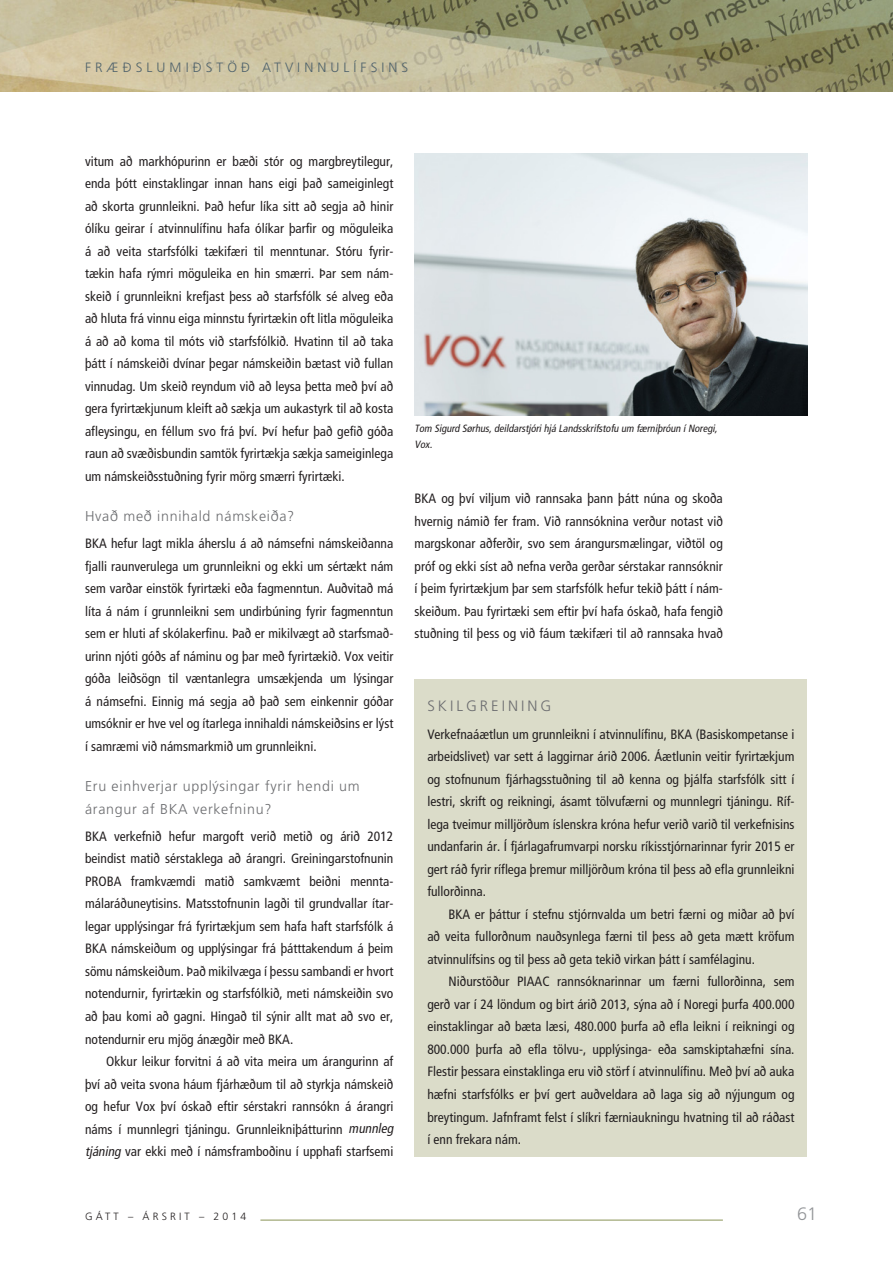
<style>
.page{position:relative;width:893px;height:1263px;background:#fff}
.page>*{position:absolute;margin:0;border:0;box-sizing:border-box;transform-origin:0 0}
.t1{font:300 18px "Frutiger LT Std";color:#939598}
.t2{font:300 15px "Frutiger";color:#6c6d70}
.t3{font:300 14.25px/22.5px "Frutiger";letter-spacing:.05em;color:#6c6d70}
.t4{font:condensed 13.5px/22.5px "Frutiger";color:#231f20;text-align:justify}
.t5{font:300 13.5px "Frutiger LT Std";letter-spacing:.3em;color:#50636c}
.t6{font:italic condensed 10.5px/16.5px "Frutiger";color:#231f20}
.t7{font:300 10.5px "Frutiger LT Std";letter-spacing:.3em;color:#231f20}
.s1{font-style:italic}
</style>
<div class="page">
<hr style="left:260px;top:1220px;width:463px;height:1px;background:#899356">
<img style="left:0;top:0;width:893px;height:92px">
<div style="left:415px;top:679px;width:392px;height:478px;background:#dbdcc9"></div>
<img style="left:415px;top:153px;width:393px;height:262px">
<p class="t5" style="left:85px;top:60px;width:323px">FR ÆÐS LUMI ÐST ÖÐ ATVI NNULÍFSI NS</p>
<p class="t4" style="left:85px;top:150px;width:310px">vitum að markhópurinn er bæði stór og margbreytilegur, enda þótt einstaklingar innan hans eigi það sameiginlegt að skorta grunnleikni. Það hefur líka sitt að segja að hinir ólíku geirar í atvinnulífinu hafa ólíkar þarfir og möguleika á að veita starfsfólki tækifæri til menntunar. Stóru fyrir&shy;tækin hafa rýmri möguleika en hin smærri. Þar sem nám&shy;skeið í grunnleikni krefjast þess að starfsfólk sé alveg eða að hluta frá vinnu eiga minnstu fyrirtækin oft litla möguleika á að að koma til móts við starfsfólkið. Hvatinn til að taka þátt í námskeiði dvínar þegar námskeiðin bætast við fullan vinnudag. Um skeið reyndum við að leysa þetta með því að gera fyrirtækjunum kleift að sækja um aukastyrk til að kosta afleysingu, en féllum svo frá því. Því hefur það gefið góða raun að svæðisbundin samtök fyrirtækja sækja sameiginlega um námskeiðsstuðning fyrir mörg smærri fyrirtæki.</p>
<p class="t3" style="left:85px;top:505px;width:211px">Hvað með innihald námskeiða?</p>
<p class="t4" style="left:85px;top:532px;width:310px">BKA hefur lagt mikla áherslu á að námsefni námskeiðanna fjalli raunverulega um grunnleikni og ekki um sértækt nám sem varðar einstök fyrirtæki eða fagmenntun. Auðvitað má líta á nám í grunnleikni sem undirbúning fyrir fagmenntun sem er hluti af skólakerfinu. Það er mikilvægt að starfsmað&shy;urinn njóti góðs af náminu og þar með fyrirtækið. Vox veitir góða leiðsögn til væntanlegra umsækjenda um lýsingar á námsefni. Einnig má segja að það sem einkennir góðar umsóknir er hve vel og ítarlega innihaldi námskeiðsins er lýst í samræmi við námsmarkmið um grunnleikni.</p>
<p class="t3" style="left:85px;top:775px;width:276px">Eru einhverjar upplýsingar fyrir hendi um árangur af BKA verkefninu?</p>
<p class="t4" style="left:85px;top:825px;width:310px">BKA verkefnið hefur margoft verið metið og árið 2012 beindist matið sérstaklega að árangri. Greiningarstofnunin PROBA framkvæmdi matið samkvæmt beiðni mennta&shy;málaráðuneytisins. Matsstofnunin lagði til grundvallar ítar&shy;legar upplýsingar frá fyrirtækjum sem hafa haft starfsfólk á BKA námskeiðum og upplýsingar frá þátttakendum á þeim sömu námskeiðum. Það mikilvæga í þessu sambandi er hvort notendurnir, fyrirtækin og starfsfólkið, meti námskeiðin svo að þau komi að gagni. Hingað til sýnir allt mat að svo er, notendurnir eru mjög ánægðir með BKA.</p>
<p class="t4" style="left:85px;top:1050px;width:313px;text-align:left;text-indent:21px">Okkur leikur forvitni á að vita meira um árangurinn af því að veita svona háum fjárhæðum til að styrkja námskeið og hefur Vox því óskað eftir sérstakri rannsókn á árangri náms í munnlegri tjáningu. Grunnleikniþátturinn <span class="s1">munnleg tjáning</span> var ekki með í námsframboðinu í upphafi starfsemi</p>
<p class="t7" style="left:85px;top:1211px;width:163px">GÁTT – ÁRSRIT – 2014</p>
<p class="t6" style="left:415px;top:420px;width:306px">Tom Sigurd Sørhus,deildarstjórihjá Landsskrifstofu um færniþróun íNoregi,<br>Vox.</p>
<p class="t4" style="left:415px;top:487px;width:310px">BKA og því viljum við rannsaka þann þátt núna og skoða hvernig námið fer fram. Við rannsóknina verður notast við margskonar aðferðir, svo sem árangursmælingar, viðtöl og próf og ekki síst að nefna verða gerðar sérstakar rannsóknir í þeim fyrirtækjum þar sem starfsfólk hefur tekið þátt í nám&shy;skeiðum. Þau fyrirtæki sem eftir því hafa óskað, hafa fengið stuðning til þess og við fáum tækifæri til að rannsaka hvað</p>
<p class="t2" style="left:427px;top:697px;width:11px">skilgr</p>
<p class="t2" style="left:491px;top:697px;width:21px">eining</p>
<p class="t4" style="left:427px;top:723px;width:369px">Verkefnaáætlun um grunnleikni í atvinnulífinu, BKA (Basiskompetanse i arbeidslivet) var sett á laggirnar árið 2006. Áætlunin veitir fyrirtækjum og stofnunum fjárhagsstuðning til að kenna og þjálfa starfsfólk sitt í lestri, skrift og reikningi, ásamt tölvufærni og munnlegri tjáningu. Ríf&shy;lega tveimur milljörðum íslenskra króna hefur verið varið til verkefnisins undanfarin ár. Í fjárlagafrumvarpi norsku ríkisstjórnarinnar fyrir 2015 er gert ráð fyrir ríflega þremur milljörðum króna til þess að efla grunnleikni fullorðinna.</p>
<p class="t4" style="left:427px;top:903px;width:369px;text-indent:21px">BKA er þáttur í stefnu stjórnvalda um betri færni og miðar að því að veita fullorðnum nauðsynlega færni til þess að geta mætt kröfum atvinnulífsins og til þess að geta tekið virkan þátt í samfélaginu.</p>
<p class="t4" style="left:427px;top:970px;width:369px;text-indent:21px">Niðurstöður PIAAC rannsóknarinnar um færni fullorðinna, sem gerð var í 24 löndum og birt árið 2013, sýna að í Noregi þurfa 400.000 einstaklingar að bæta læsi, 480.000 þurfa að efla leikni í reikningi og 800.000 þurfa að efla tölvu-, upplýsinga- eða samskiptahæfni sína.<br>Flestir þessara einstaklinga eru við störf í atvinnulífinu. Með því að auka hæfni starfsfólks er því gert auðveldara að laga sig að nýjungum og breytingum. Jafnframt felst í slíkri færniaukningu hvatning til að ráðast í enn frekara nám.</p>
<h1 class="t1" style="left:797px;top:1204px;width:22px">61</h1>
</div>
